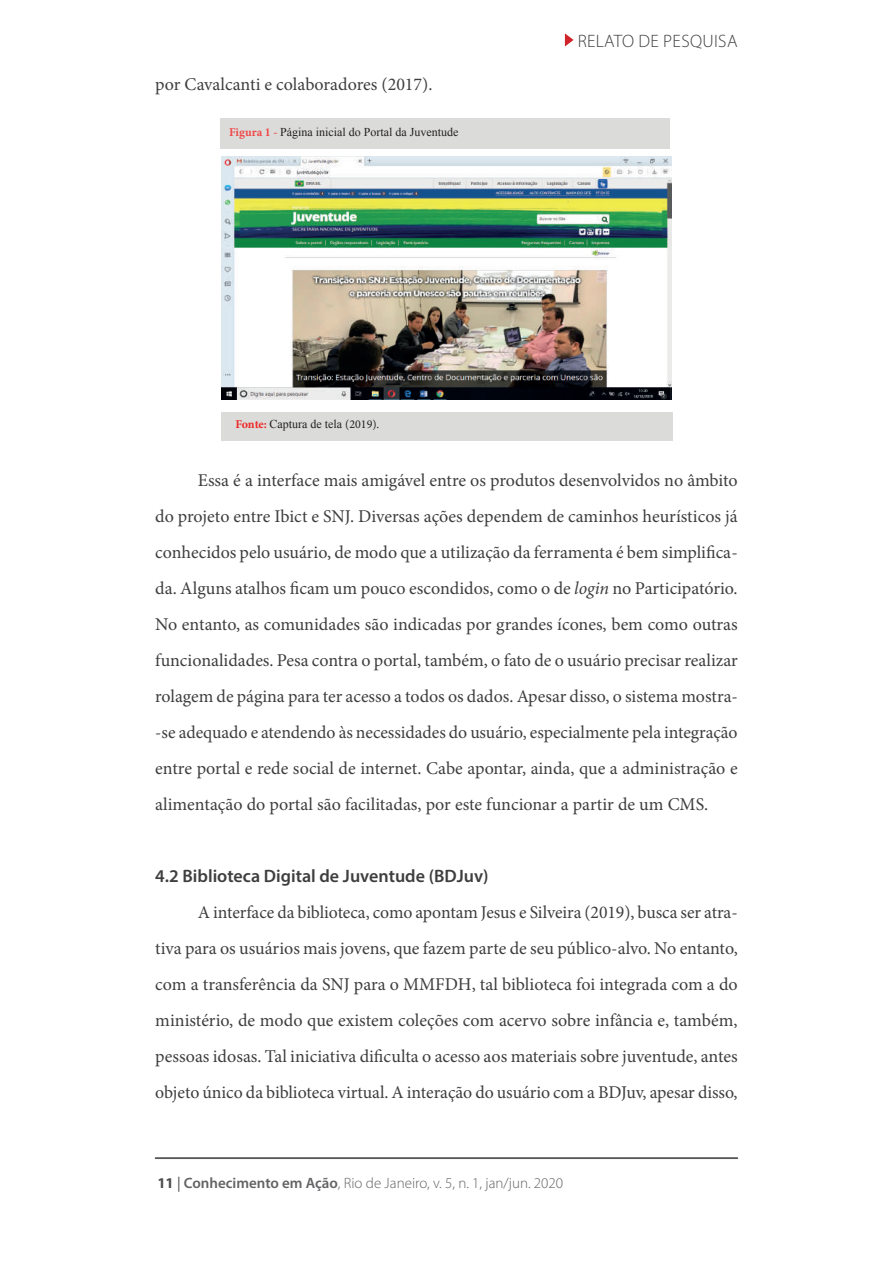
<style>
.page{position:relative;width:893px;height:1263px;background:#fff}
.page>*{position:absolute;margin:0;border:0;box-sizing:border-box;transform-origin:0 0}
.t1{font:18px/36px "Minion Pro";color:#3e3e3f;text-align:justify}
.t2{font:600 18px "Myriad Pro";color:#3e3e3f}
.t3{font:300 18px "Myriad Pro";letter-spacing:.02em;color:#3e3e3f}
.t4{font:300 15px "Myriad Pro";color:#636366}
.t5{font:12px "Times New Roman";color:#231f20}
.s1{font-family:"Minion Pro";font-weight:700;color:#ef4847}
.s2{font-family:"Minion Pro";font-weight:700;color:#ee2726}
.s3{font-family:"Minion Pro"}
.s4{font-style:italic}
.s5{font-weight:700;color:#4b4c4d}
.s6{font-weight:400;color:#4b4c4d}
.s7{font-weight:600}
</style>
<div class="page">
<svg style="left:565px;top:33px;width:9px;height:14px"></svg>
<svg style="left:155px;top:1158px;width:583px;height:1px"></svg>
<img style="left:222px;top:156px;width:449px;height:243px">
<div style="left:220px;top:118px;width:450px;height:30px;background:#dbdcda"></div>
<div style="left:221px;top:412px;width:451px;height:29px;background:#dbdcda"></div>
<p class="t1" style="left:155px;top:66px;width:279px">por Cavalcanti e colaboradores (2017).</p>
<p class="t5" style="left:229px;top:124px;width:231px"><span class="s1">Figura 1 -</span> Página inicial do Portal da Juventude</p>
<p class="t5" style="left:235px;top:416px;width:145px"><span class="s2">Fonte:</span> Captura de tela <span class="s3">(2019).</span></p>
<p class="t3" style="left:578px;top:30px;width:161px">RELATO DE PESQUISA</p>
<p class="t1" style="left:155px;top:462px;width:584px;text-indent:43px">Essa é a interface mais amigável entre os produtos desenvolvidos no âmbito do projeto entre Ibict e SNJ. Diversas ações dependem de caminhos heurísticos já conhecidos pelo usuário, de modo que a utilização da ferramenta é bem simplifica&shy;da. Alguns atalhos ficam um pouco escondidos, como o de <span class="s4">login</span> no Participatório.<br>No entanto, as comunidades são indicadas por grandes ícones, bem como outras funcionalidades. Pesa contra o portal, também, o fato de o usuário precisar realizar rolagem de página para ter acesso a todos os dados. Apesar disso, o sistema mostra--se adequado e atendendo às necessidades do usuário, especialmente pela integração entre portal e rede social de internet. Cabe apontar, ainda, que a administração e alimentação do portal são facilitadas, por este funcionar a partir de um CMS.</p>
<p class="t2" style="left:155px;top:865px;width:335px">4.2 Biblioteca Digital de Juventude (BDJuv)</p>
<p class="t1" style="left:155px;top:894px;width:584px;text-indent:43px">A interface da biblioteca, como apontam Jesus e Silveira (2019), busca ser atra&shy;tiva para os usuários mais jovens, que fazem parte de seu público-alvo. No entanto, com a transferência da SNJ para o MMFDH, tal biblioteca foi integrada com a do ministério, de modo que existem coleções com acervo sobre infância e, também, pessoas idosas. Tal iniciativa dificulta o acesso aos materiais sobre juventude, antes objeto único da biblioteca virtual. A interação do usuário com a BDJuv, apesar disso,</p>
<p class="t4" style="left:157px;top:1174px;width:407px"><span class="s5">11</span> <span class="s6">|</span> <span class="s7">Conhecimento em Ação</span>, Rio de Janeiro, v. 5, n. 1, jan/jun. 2020</p>
</div>
